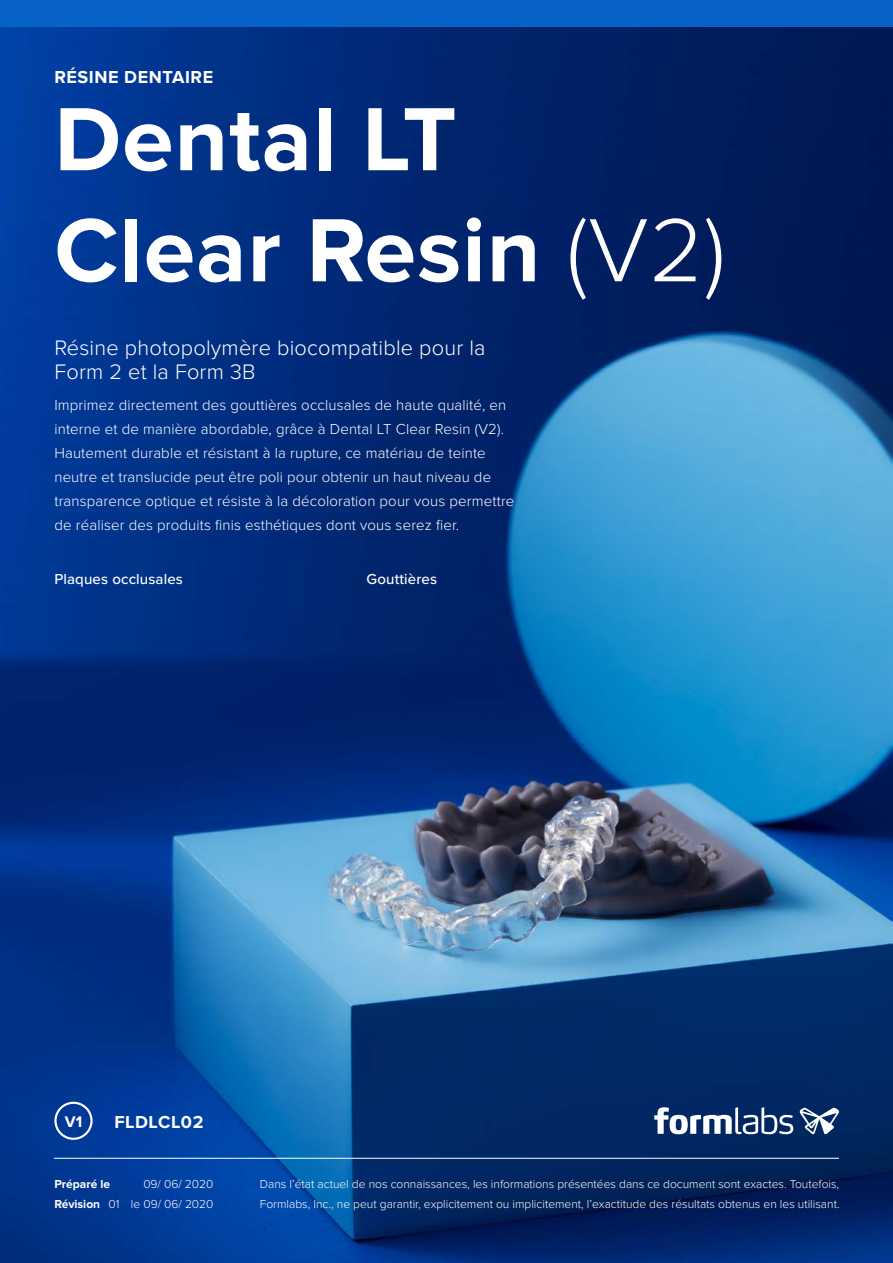
<style>
.page{position:relative;width:893px;height:1263px;background:#fff}
.page>*{position:absolute;margin:0;border:0;box-sizing:border-box;transform-origin:0 0}
.t1{font:700 93px/111px "Proxima Nova";letter-spacing:.01em;color:#fff}
.t2{font:300 21.75px/24px "Proxima Nova";letter-spacing:.01em;color:#fff}
.t3{font:700 18px "Proxima Nova";letter-spacing:.03em;color:#fff}
.t4{font:700 15.9px "Proxima Nova";color:#fff}
.t5{font:300 15px/24px "Proxima Nova";letter-spacing:.01em;color:#fff}
.t6{font:500 15px "Proxima Nova";letter-spacing:.01em;color:#fff}
.t7{font:300 12px/19.5px "Proxima Nova";color:#fff}
.t8{font:700 12px "Proxima Nova";color:#fff}
.s1{font-weight:300}
.s2{font-weight:700}
</style>
<div class="page">
<img style="left:0;top:27px;width:893px;height:1236px">
<hr style="left:54px;top:1158px;width:785px;height:1px;background:#fff">
<svg style="left:54px;top:1102px;width:39px;height:38px"></svg>
<svg style="left:654px;top:1107px;width:139px;height:27px"></svg>
<svg style="left:799px;top:1107px;width:40px;height:28px"></svg>
<div style="left:0;top:0;width:893px;height:27px;background:#0762c8"></div>
<p class="t3" style="left:54px;top:68px;width:160px">RÉSINE DENTAIRE</p>
<h1 class="t1" style="left:54px;top:83px;width:673px">Dental LT<br>Clear Resin <span class="s1">(V2)</span></h1>
<h2 class="t2" style="left:54px;top:335px;width:433px">Résine photopolymère biocompatible pour la<br>Form 2 et la Form 3B</h2>
<p class="t5" style="left:54px;top:392px;width:461px">Imprimez directement des gouttières occlusales de haute qualité, en interne et de manière abordable, grâce à Dental LT Clear Resin (V2).<br>Hautement durable et résistant à la rupture, ce matériau de teinte neutre et translucide peut être poli pour obtenir un haut niveau de transparence optique et résiste à la décoloration pour vous permettre de réaliser des produits finis esthétiques dont vous serez fier.</p>
<p class="t6" style="left:54px;top:573px;width:130px">Plaques occlusales</p>
<p class="t6" style="left:367px;top:573px;width:72px">Gouttières</p>
<p class="t4" style="left:65px;top:1113px;width:19px">V1</p>
<p class="t3" style="left:114px;top:1112px;width:91px">FLDLCL02</p>
<p class="t8" style="left:54px;top:1178px;width:57px">Préparé le</p>
<p class="t7" style="left:54px;top:1174px;width:161px;text-align:right">09/ 06/ 2020<br><span class="s2">Révision</span> 01 le 09/ 06/ 2020</p>
<p class="t7" style="left:260px;top:1174px;width:581px">Dans l’état actuel de nos connaissances, les informations présentées dans ce document sont exactes. Toutefois,<br>Formlabs, Inc., ne peut garantir, explicitement ou implicitement, l’exactitude des résultats obtenus en les utilisant.</p>
</div>
